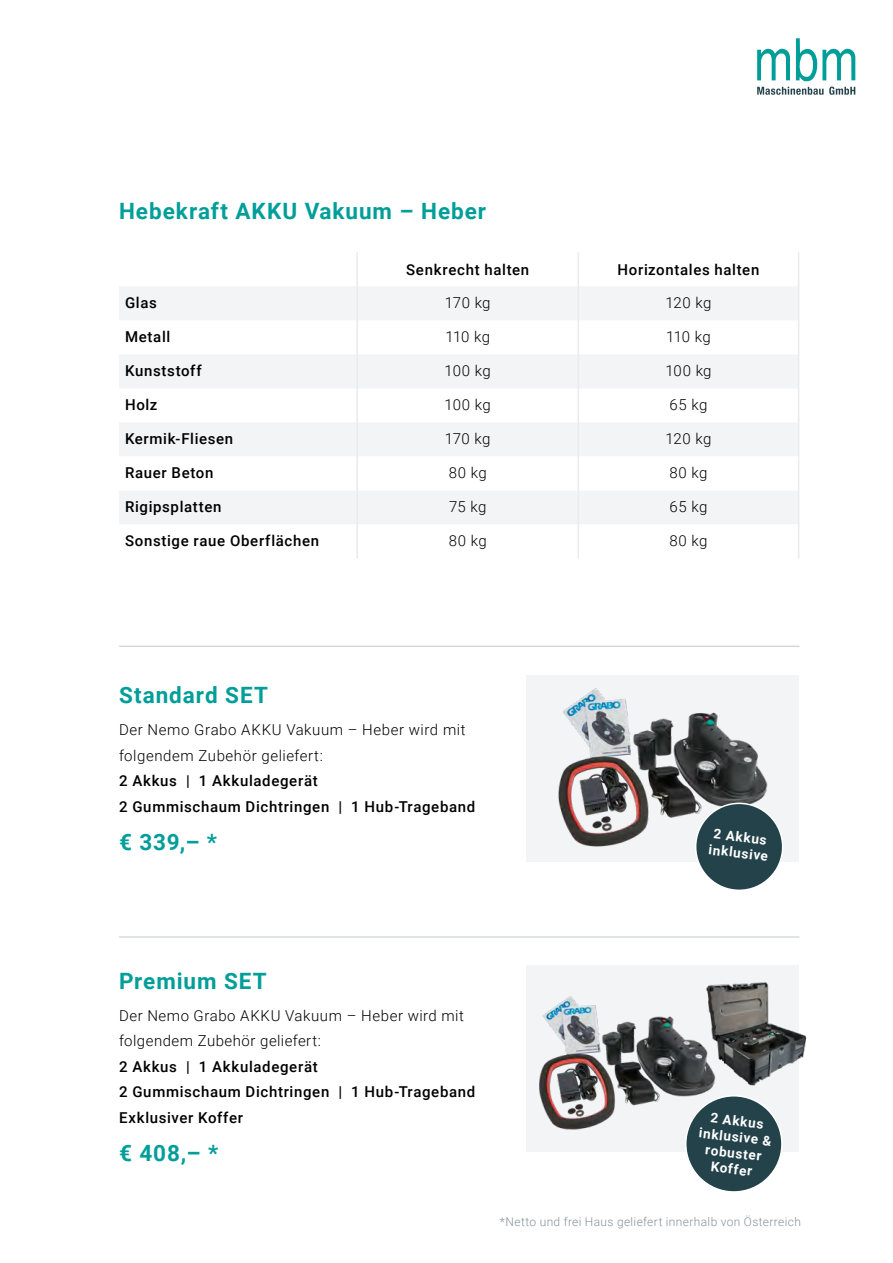
<style>
.page{position:relative;width:893px;height:1263px;background:#fff}
.page>*{position:absolute;margin:0;border:0;box-sizing:border-box;transform-origin:0 0}
.t1{font:700 22.5px "Roboto";letter-spacing:.045em;color:#009e99}
.t2{font:500 15px/25.5px "Roboto";letter-spacing:.045em;color:#000}
.t3{font:300 15px/25.5px "Roboto";letter-spacing:.035em;color:#000}
.t4{font:700 13.5px/16.2px "Roboto";color:#fff;text-align:center}
.t5{font:300 12px "Roboto";letter-spacing:.03em;color:#83929b}
</style>
<div class="page">
<img style="left:526px;top:966px;width:162px;height:186px">
<div style="left:526px;top:676px;width:273px;height:186px;background:#f2f4f6"></div>
<img style="left:558px;top:688px;width:210px;height:159px">
<svg style="left:757px;top:38px;width:98px;height:57px"></svg>
<svg style="left:119px;top:286px;width:679px;height:170px;fill:#f2f4f6"></svg>
<svg style="left:119px;top:456px;width:679px;height:69px"></svg>
<hr style="left:356px;top:252px;width:2px;height:34px;background:#ebebeb">
<hr style="left:578px;top:252px;width:1px;height:34px;background:#ebebeb">
<hr style="left:356px;top:286px;width:2px;height:34px;background:#ebebeb">
<hr style="left:578px;top:286px;width:1px;height:34px;background:#ebebeb">
<hr style="left:356px;top:320px;width:2px;height:34px;background:#ebebeb">
<hr style="left:578px;top:320px;width:1px;height:34px;background:#ebebeb">
<hr style="left:356px;top:354px;width:2px;height:34px;background:#ebebeb">
<hr style="left:578px;top:354px;width:1px;height:34px;background:#ebebeb">
<hr style="left:356px;top:388px;width:2px;height:34px;background:#ebebeb">
<hr style="left:578px;top:388px;width:1px;height:34px;background:#ebebeb">
<hr style="left:356px;top:422px;width:2px;height:34px;background:#ebebeb">
<hr style="left:578px;top:422px;width:1px;height:34px;background:#ebebeb">
<hr style="left:356px;top:456px;width:2px;height:34px;background:#ebebeb">
<hr style="left:578px;top:456px;width:1px;height:34px;background:#ebebeb">
<hr style="left:356px;top:490px;width:2px;height:34px;background:#ebebeb">
<hr style="left:578px;top:490px;width:1px;height:34px;background:#ebebeb">
<hr style="left:356px;top:524px;width:2px;height:34px;background:#ebebeb">
<hr style="left:578px;top:524px;width:1px;height:34px;background:#ebebeb">
<hr style="left:798px;top:252px;width:1px;height:34px;background:#ebebeb">
<hr style="left:798px;top:286px;width:1px;height:34px;background:#ebebeb">
<hr style="left:798px;top:320px;width:1px;height:34px;background:#ebebeb">
<hr style="left:798px;top:354px;width:1px;height:34px;background:#ebebeb">
<hr style="left:798px;top:388px;width:1px;height:34px;background:#ebebeb">
<hr style="left:798px;top:422px;width:1px;height:34px;background:#ebebeb">
<hr style="left:798px;top:456px;width:1px;height:34px;background:#ebebeb">
<hr style="left:798px;top:490px;width:1px;height:34px;background:#ebebeb">
<hr style="left:798px;top:524px;width:1px;height:34px;background:#ebebeb">
<div style="left:686px;top:1096px;width:96px;height:96px;background:#23424a;border-radius:50%"></div>
<div style="left:685px;top:1095px;width:98px;height:98px;border:2px solid #fff;border-radius:50%"></div>
<hr style="left:119px;top:646px;width:680px;height:1px;background:#bfc9d0">
<hr style="left:119px;top:936px;width:680px;height:1px;background:#bfc9d0">
<div style="left:696px;top:803px;width:87px;height:87px;background:#23424a;border-radius:50%"></div>
<div style="left:695px;top:803px;width:88px;height:88px;border:2px solid #fff;border-radius:50%"></div>
<img style="left:687px;top:937px;width:120px;height:189px">
<h1 class="t1" style="left:119px;top:195px;width:369px">Hebekraft AKKU Vakuum – Heber</h1>
<p class="t2" style="left:406px;top:256px;width:125px">Senkrecht halten</p>
<p class="t2" style="left:618px;top:256px;width:143px">Horizontales halten</p>
<p class="t2" style="left:125px;top:289px;width:33px">Glas</p>
<p class="t3" style="left:445px;top:289px;width:47px">170 kg</p>
<p class="t3" style="left:666px;top:289px;width:47px">120 kg</p>
<p class="t2" style="left:125px;top:323px;width:47px">Metall</p>
<p class="t3" style="left:445px;top:323px;width:46px">110 kg</p>
<p class="t3" style="left:666px;top:323px;width:46px">110 kg</p>
<p class="t2" style="left:125px;top:357px;width:78px">Kunststoff</p>
<p class="t3" style="left:445px;top:357px;width:48px">100 kg</p>
<p class="t3" style="left:665px;top:357px;width:48px">100 kg</p>
<p class="t2" style="left:125px;top:391px;width:34px">Holz</p>
<p class="t3" style="left:445px;top:391px;width:48px">100 kg</p>
<p class="t3" style="left:670px;top:391px;width:39px">65 kg</p>
<p class="t2" style="left:125px;top:425px;width:110px">Kermik-Fliesen</p>
<p class="t3" style="left:445px;top:425px;width:47px">170 kg</p>
<p class="t3" style="left:666px;top:425px;width:47px">120 kg</p>
<p class="t2" style="left:125px;top:459px;width:90px">Rauer Beton</p>
<p class="t3" style="left:449px;top:459px;width:39px">80 kg</p>
<p class="t3" style="left:669px;top:459px;width:39px">80 kg</p>
<p class="t2" style="left:125px;top:493px;width:98px">Rigipsplatten</p>
<p class="t3" style="left:449px;top:493px;width:39px">75 kg</p>
<p class="t3" style="left:670px;top:493px;width:39px">65 kg</p>
<p class="t2" style="left:125px;top:527px;width:196px">Sonstige raue Oberflächen</p>
<p class="t3" style="left:449px;top:527px;width:39px">80 kg</p>
<p class="t3" style="left:669px;top:527px;width:39px">80 kg</p>
<h1 class="t1" style="left:119px;top:679px;width:150px">Standard SET</h1>
<p class="t3" style="left:119px;top:717px;width:348px">Der Nemo Grabo AKKU Vakuum – Heber wird mit folgendem Zubehör geliefert:</p>
<p class="t2" style="left:119px;top:768px;width:358px">2 Akkus | 1 Akkuladegerät<br>2 Gummischaum Dichtringen | 1 Hub-Trageband</p>
<h1 class="t1" style="left:119px;top:826px;width:100px">€ 339,– *</h1>
<p class="t4" style="left:711px;top:825px;width:61px;text-align:left;rotate:6deg">2 Akkus inklusive</p>
<h1 class="t1" style="left:119px;top:965px;width:149px">Premium SET</h1>
<p class="t3" style="left:119px;top:1002px;width:346px">Der Nemo Grabo AKKU Vakuum – Heber wird mit folgendem Zubehör geliefert:</p>
<p class="t2" style="left:119px;top:1053px;width:358px">2 Akkus | 1 Akkuladegerät<br>2 Gummischaum Dichtringen | 1 Hub-Trageband<br>Exklusiver Koffer</p>
<h1 class="t1" style="left:119px;top:1137px;width:101px">€ 408,– *</h1>
<p class="t4" style="left:701px;top:1108px;width:74px;rotate:6deg">2 Akkus inklusive &amp; robuster<br>Koffer</p>
<p class="t5" style="left:500px;top:1213px;width:302px">*Netto und frei Haus geliefert innerhalb von Österreich</p>
</div>
